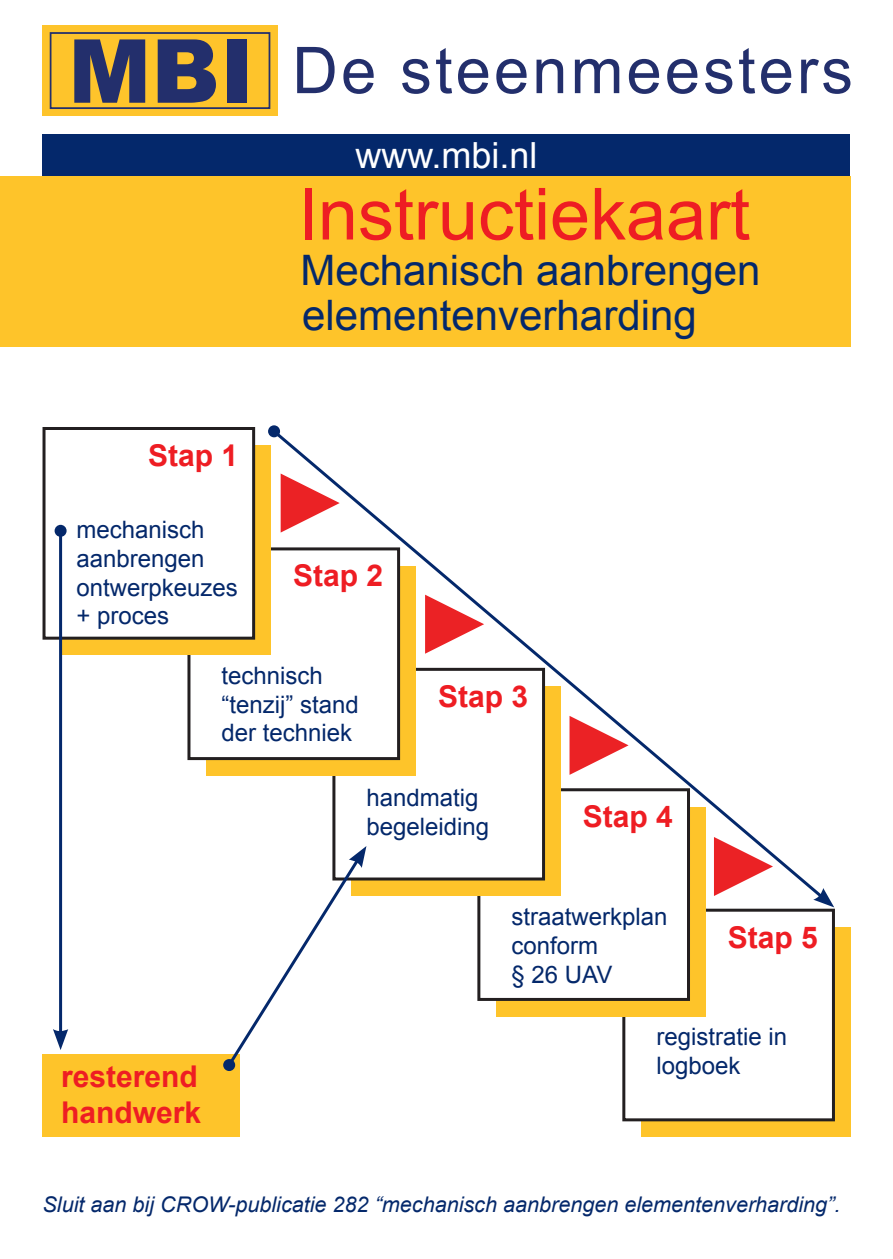
<style>
.page{position:relative;width:893px;height:1259px;background:#fff}
.page>*{position:absolute;margin:0;border:0;box-sizing:border-box;transform-origin:0 0}
.t1{font:72px "Arial";color:#ee1d23}
.t2{font:42px/45px "Arial";color:#04286b}
.t3{font:36px "Arial";color:#fff}
.t4{font:700 30px/36px "Arial";color:#ee1d23}
.t5{font:24px/28.8px "Arial";color:#04286b}
.t6{font:italic 21.6px "Arial";color:#04286b}
</style>
<div class="page">
<div style="left:43px;top:134px;width:807px;height:43px;background:#04286b"></div>
<div style="left:0;top:177px;width:850px;height:170px;background:#fec42a"></div>
<div style="left:641px;top:927px;width:209px;height:209px;background:#fec42a"></div>
<div style="left:624px;top:910px;width:209px;height:209px;background:#fff"></div>
<div style="left:622px;top:908px;width:213px;height:213px;border:3px solid #231f20"></div>
<div style="left:496px;top:807px;width:209px;height:209px;background:#fec42a"></div>
<div style="left:479px;top:790px;width:209px;height:209px;background:#fff"></div>
<div style="left:477px;top:788px;width:213px;height:213px;border:3px solid #231f20"></div>
<svg style="left:206px;top:566px;width:210px;height:209px"></svg>
<div style="left:189px;top:549px;width:210px;height:209px;background:#fff"></div>
<div style="left:61px;top:445px;width:210px;height:210px;background:#fec42a"></div>
<div style="left:44px;top:428px;width:210px;height:210px;background:#fff"></div>
<div style="left:43px;top:427px;width:212px;height:212px;border:3px solid #231f20"></div>
<svg style="left:270px;top:428px;width:544px;height:473px"></svg>
<div style="left:268px;top:425px;width:12px;height:12px;background:#04286b;border-radius:50%"></div>
<svg style="left:813px;top:888px;width:21px;height:19px"></svg>
<hr style="left:59px;top:531px;width:3px;height:502px;background:#04286b">
<div style="left:55px;top:525px;width:12px;height:12px;background:#04286b;border-radius:50%"></div>
<svg style="left:53px;top:1029px;width:15px;height:21px"></svg>
<div style="left:43px;top:1055px;width:197px;height:82px;background:#fec42a"></div>
<svg style="left:223px;top:1059px;width:12px;height:12px"></svg>
<svg style="left:225px;top:846px;width:141px;height:223px"></svg>
<svg style="left:297px;top:47px;width:38px;height:46px"></svg>
<svg style="left:343px;top:59px;width:31px;height:35px"></svg>
<svg style="left:402px;top:59px;width:27px;height:35px"></svg>
<svg style="left:436px;top:48px;width:16px;height:46px"></svg>
<svg style="left:458px;top:59px;width:30px;height:35px"></svg>
<svg style="left:496px;top:59px;width:31px;height:35px"></svg>
<svg style="left:536px;top:59px;width:27px;height:34px"></svg>
<svg style="left:575px;top:59px;width:44px;height:34px"></svg>
<svg style="left:629px;top:59px;width:30px;height:35px"></svg>
<svg style="left:667px;top:59px;width:30px;height:35px"></svg>
<svg style="left:705px;top:59px;width:27px;height:35px"></svg>
<svg style="left:739px;top:48px;width:16px;height:46px"></svg>
<svg style="left:761px;top:59px;width:30px;height:35px"></svg>
<svg style="left:801px;top:59px;width:49px;height:35px"></svg>
<div style="left:43px;top:26px;width:235px;height:90px;background:#fec42b"></div>
<svg style="left:74px;top:39px;width:71px;height:64px"></svg>
<svg style="left:158px;top:39px;width:58px;height:64px"></svg>
<div style="left:227px;top:39px;width:19px;height:64px;background:#232f6c"></div>
<div style="left:50px;top:32px;width:220px;height:77px;border:2px solid #232f6c"></div>
<h3 class="t3" style="left:355px;top:132px;width:184px">www.mbi.nl</h3>
<p class="t4" style="left:148px;top:438px;width:92px">Stap 1</p>
<p class="t5" style="left:77px;top:515px;width:163px">mechanisch aanbrengen ontwerpkeuzes + proces</p>
<h1 class="t1" style="left:298px;top:167px;width:454px">Instructiekaart</h1>
<h2 class="t2" style="left:300px;top:248px;width:461px">Mechanisch aanbrengen elementenverharding</h2>
<p class="t4" style="left:293px;top:559px;width:92px">Stap 2</p>
<p class="t5" style="left:221px;top:661px;width:139px">technisch “tenzij” stand der techniek</p>
<p class="t4" style="left:438px;top:679px;width:92px">Stap 3</p>
<p class="t5" style="left:366px;top:783px;width:124px">handmatig begeleiding</p>
<p class="t4" style="left:583px;top:799px;width:92px">Stap 4</p>
<p class="t4" style="left:61px;top:1059px;width:142px">resterend handwerk</p>
<p class="t5" style="left:511px;top:902px;width:158px">straatwerkplan conform<br>§ 26 UAV</p>
<p class="t4" style="left:728px;top:920px;width:92px">Stap 5</p>
<p class="t5" style="left:656px;top:1022px;width:132px">registratie in logboek</p>
<p class="t6" style="left:43px;top:1190px;width:799px">Sluit aan bij CROW-publicatie 282 “mechanisch aanbrengen elementenverharding”.</p>
</div>
